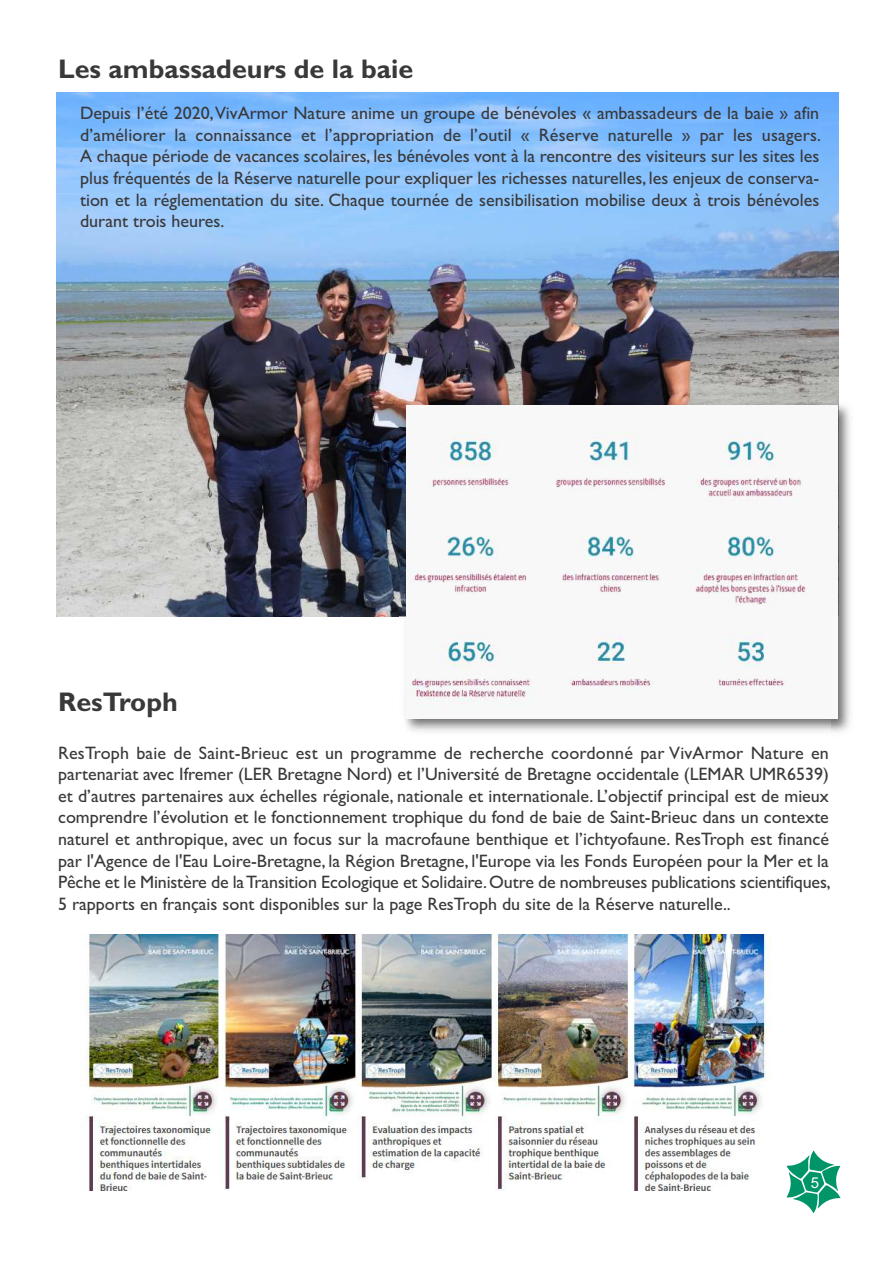
<style>
.page{position:relative;width:893px;height:1263px;background:#fff}
.page>*{position:absolute;margin:0;border:0;box-sizing:border-box;transform-origin:0 0}
.t1{font:700 27px "Gill Sans";color:#39383a}
.t2{font:18px/21.6px "Gill Sans";color:#39383a;text-align:justify}
.t3{font:15px "Arial";color:#fff}
</style>
<div class="page">
<img style="left:57px;top:92px;width:782px;height:524px">
<svg style="left:786px;top:1150px;width:55px;height:63px"></svg>
<img style="left:830px;top:404px;width:20px;height:328px">
<img style="left:399px;top:616px;width:7px;height:100px">
<img style="left:399px;top:399px;width:440px;height:217px">
<img style="left:406px;top:405px;width:431px;height:314px">
<img style="left:86px;top:934px;width:685px;height:256px">
<h1 class="t1" style="left:58px;top:52px;width:357px">Les ambassadeurs de la baie</h1>
<p class="t2" style="left:80px;top:102px;width:742px">Depuis l’été 2020,VivArmor Nature anime un groupe de bénévoles « ambassadeurs de la baie » afin d’améliorer la connaissance et l’appropriation de l’outil « Réserve naturelle » par les usagers.<br>A chaque période de vacances scolaires, les bénévoles vont à la rencontre des visiteurs sur les sites les plus fréquentés de la Réserve naturelle pour expliquer les richesses naturelles, les enjeux de conserva&shy;tion et la réglementation du site. Chaque tournée de sensibilisation mobilise deux à trois bénévoles durant trois heures.</p>
<h1 class="t1" style="left:58px;top:686px;width:121px">ResTroph</h1>
<p class="t2" style="left:58px;top:742px;width:774px">ResTroph baie de Saint-Brieuc est un programme de recherche coordonné par VivArmor Nature en partenariat avec Ifremer (LER Bretagne Nord) et l’Université de Bretagne occidentale (LEMAR UMR6539) et d’autres partenaires aux échelles régionale, nationale et internationale. L’objectif principal est de mieux comprendre l’évolution et le fonctionnement trophique du fond de baie de Saint-Brieuc dans un contexte naturel et anthropique, avec un focus sur la macrofaune benthique et l’ichtyofaune. ResTroph est financé par l'Agence de l'Eau Loire-Bretagne, la Région Bretagne, l'Europe via les Fonds Européen pour la Mer et la Pêche et le Ministère de laTransition Ecologique et Solidaire.Outre de nombreuses publications scientifiques, 5 rapports en français sont disponibles sur la page ResTroph du site de la Réserve naturelle..</p>
<p class="t3" style="left:811px;top:1174px;width:10px">5</p>
</div>
